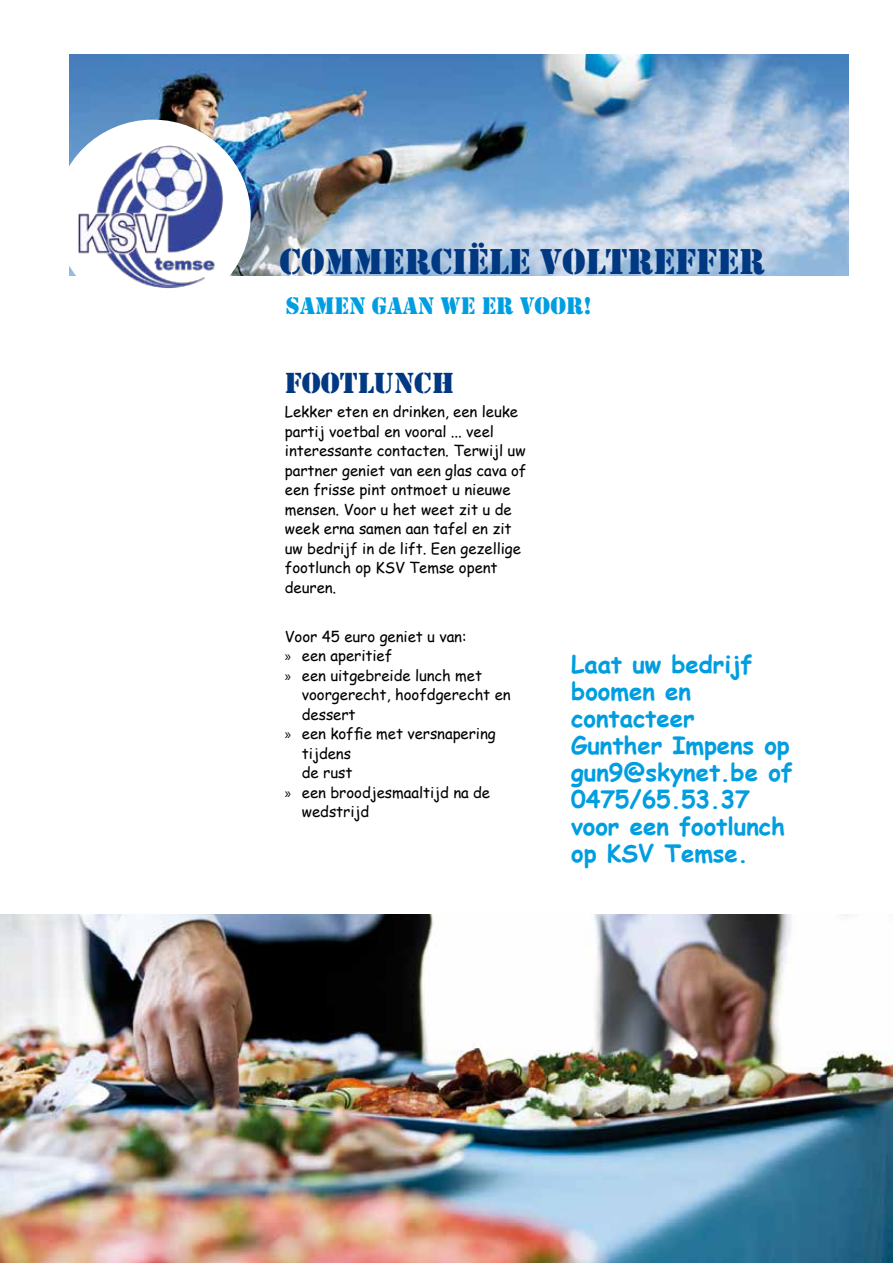
<style>
.page{position:relative;width:893px;height:1263px;background:#fff}
.page>*{position:absolute;margin:0;border:0;box-sizing:border-box;transform-origin:0 0}
.t1{font:37.2px "Stencil";color:#003882}
.t2{font:30px "Stencil";color:#003882}
.t3{font:24.75px "Stencil";color:#009ee0}
.t4{font:700 24px/27px "Comic Sans MS";letter-spacing:-.005em;color:#009ee0}
.t5{font:15px/19.5px "Comic Sans MS";letter-spacing:-.005em;color:#000}
.s1{font-family:"Myriad Pro"}
</style>
<div class="page">
<img style="left:69px;top:54px;width:779px;height:221px">
<div style="left:55px;top:120px;width:196px;height:192px;background:#fff;border-radius:50%"></div>
<img style="left:69px;top:132px;width:167px;height:157px">
<img style="left:0;top:914px;width:893px;height:349px">
<h1 class="t1" style="left:280px;top:240px;width:487px">COMMERCIËLE VOLTREFFER</h1>
<h3 class="t3" style="left:286px;top:292px;width:307px">SAMEN GAAN WE ER VOOR!</h3>
<h2 class="t2" style="left:285px;top:366px;width:171px">FOOTLU NCH</h2>
<p class="t5" style="left:285px;top:401px;width:243px">Lekker eten en drinken, een leuke partij voetbal en vooral ... veel interessante contacten. Terwijl uw partner geniet van een glas cava of een frisse pint ontmoet u nieuwe mensen. Voor u het weet zit u de week erna samen aan tafel en zit uw bedrijf in de lift. Een gezellige footlunch op KSV Temse opent deuren.</p>
<p class="t5" style="left:285px;top:626px;width:183px">Voor 45 euro geniet u van:</p>
<p class="t5" style="left:285px;top:646px;width:109px"><span class="s1">»</span> een aperitief</p>
<p class="t5" style="left:285px;top:665px;width:199px"><span class="s1">»</span> een uitgebreide lunch met</p>
<p class="t5" style="left:302px;top:685px;width:210px">voorgerecht, hoofdgerecht en</p>
<p class="t5" style="left:302px;top:704px;width:55px">dessert</p>
<p class="t5" style="left:285px;top:724px;width:212px"><span class="s1">»</span> een koffie met versnapering</p>
<p class="t5" style="left:302px;top:743px;width:51px">tijdens</p>
<p class="t5" style="left:302px;top:763px;width:52px">de rust</p>
<p class="t5" style="left:285px;top:782px;width:207px"><span class="s1">»</span> een broodjesmaaltijd na de</p>
<p class="t5" style="left:302px;top:802px;width:69px">wedstrijd</p>
<h3 class="t4" style="left:571px;top:650px;width:223px">Laat uw bedrijf boomen en contacteer<br>Gunther Impens op gun9@skynet.be of<br>0475/65.53.37 voor een footlunch op KSV Temse.</h3>
</div>
